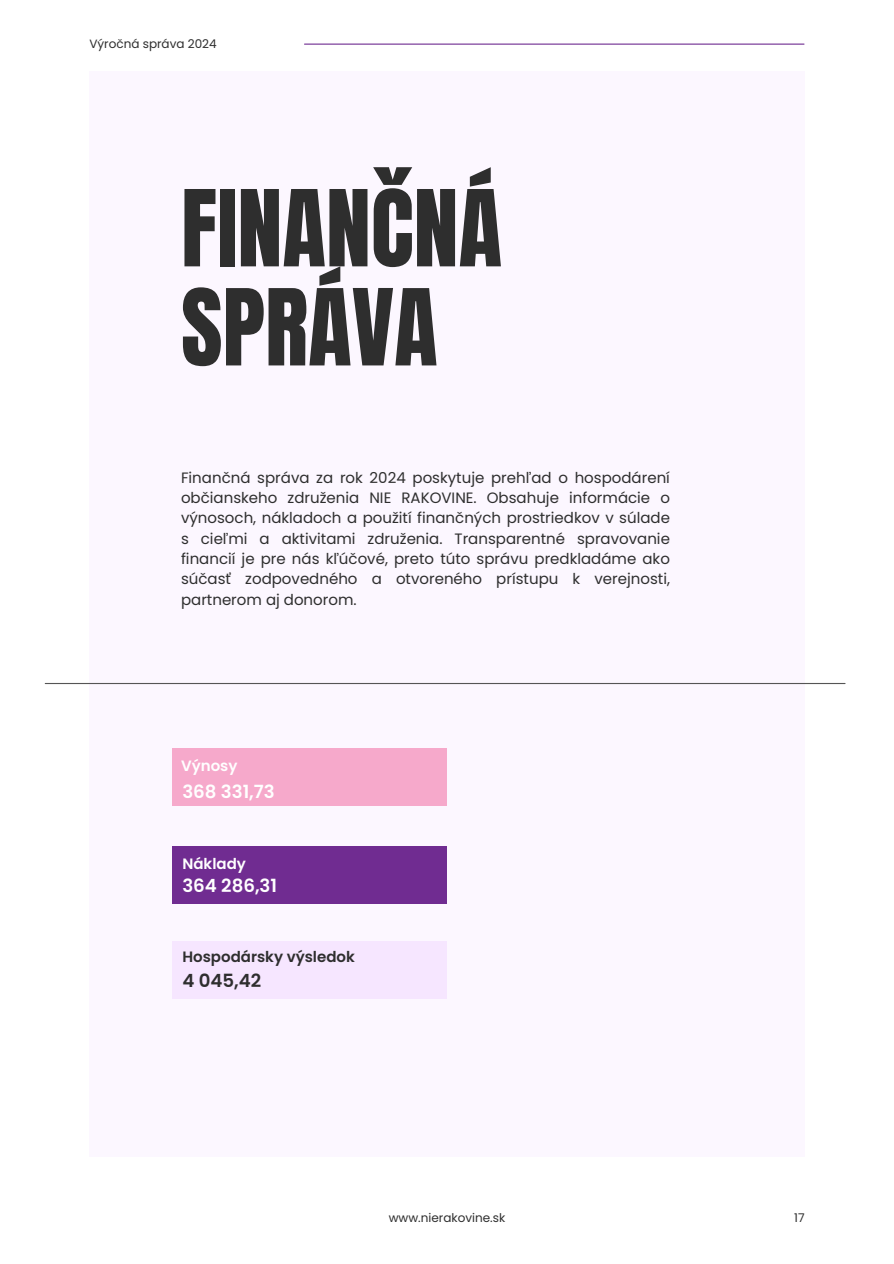
<style>
.page{position:relative;width:894px;height:1264px;background:#fff}
.page>*{position:absolute;margin:0;border:0;box-sizing:border-box;transform-origin:0 0}
.t1{font:90px/99px "Anton";color:#2e2e2e}
.t2{font:600 18.15px "Poppins";color:#fff}
.t3{font:600 18.15px "Poppins";color:#2e2e2e}
.t4{font:15px/20.2px "Poppins";color:#2e2e2e;text-align:justify}
.t5{font:600 15px "Poppins";color:#2e2e2e}
.t6{font:600 15px "Poppins";color:#fff}
.t7{font:12px "Poppins";color:#2e2e2e}
</style>
<div class="page">
<div style="left:89px;top:71px;width:715px;height:1085px;background:#fcf7ff"></div>
<div style="left:172px;top:748px;width:275px;height:57px;background:#f6a9cb"></div>
<div style="left:172px;top:846px;width:275px;height:58px;background:#702c91"></div>
<div style="left:172px;top:941px;width:275px;height:57px;background:#f6e6ff"></div>
<hr style="left:304px;top:44px;width:499px;height:1px;background:#702c91">
<hr style="left:45px;top:683px;width:799px;height:1px;background:#555">
<p class="t7" style="left:89px;top:37px;width:129px">Výročná správa 2024</p>
<h1 class="t1" style="left:181px;top:186px;width:322px">FINANČNÁ<br>SPRÁVA</h1>
<p class="t4" style="left:181px;top:467px;width:490px">Finančná správa za rok 2024 poskytuje prehľad o hospodárení občianskeho združenia NIE RAKOVINE. Obsahuje informácie o výnosoch, nákladoch a použití finančných prostriedkov v súlade s cieľmi a aktivitami združenia. Transparentné spravovanie financií je pre nás kľúčové, preto túto správu predkladáme ako súčasť zodpovedného a otvoreného prístupu k verejnosti, partnerom aj donorom.</p>
<p class="t6" style="left:181px;top:757px;width:58px">Výnosy</p>
<p class="t2" style="left:182px;top:781px;width:94px">368 331,73</p>
<p class="t6" style="left:182px;top:855px;width:65px">Náklady</p>
<p class="t2" style="left:182px;top:874px;width:96px">364 286,31</p>
<p class="t5" style="left:182px;top:948px;width:174px">Hospodársky výsledok</p>
<p class="t3" style="left:182px;top:969px;width:80px">4 045,42</p>
<p class="t7" style="left:388px;top:1210px;width:118px">www.nierakovine.sk</p>
<p class="t7" style="left:794px;top:1210px;width:12px">17</p>
</div>
